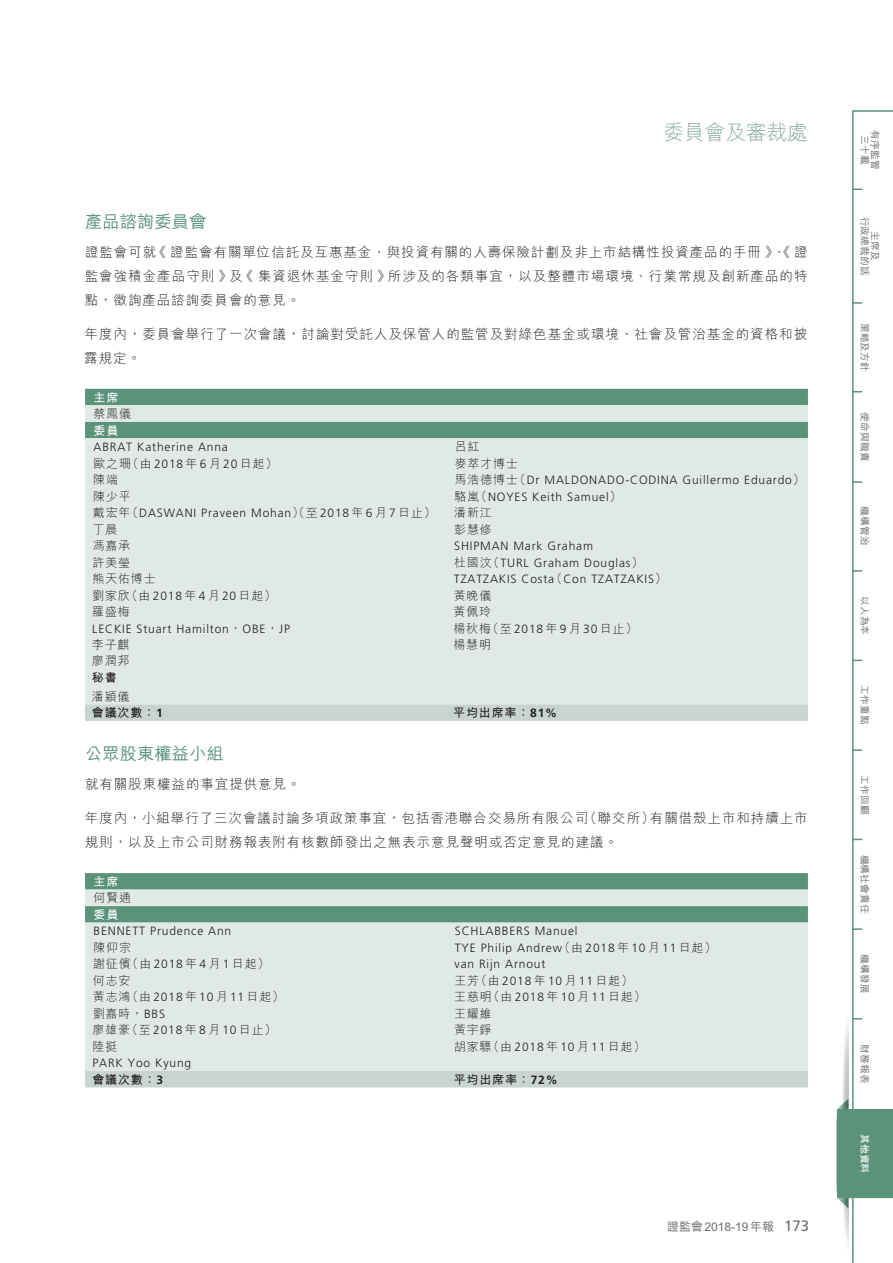
<style>
.page{position:relative;width:893px;height:1263px;background:#fff}
.page>*{position:absolute;margin:0;border:0;box-sizing:border-box;transform-origin:0 0}
.t1{font:300 21px "M Hei HK";letter-spacing:-.02em;color:#89ab9b}
.t2{font:500 17.25px "M Hei HK";letter-spacing:.01em;color:#5b927c}
.t3{font:300 13.5px/24px "M Hei HK";letter-spacing:.07em;color:#231f20}
.t4{font:300 12px/16.5px "Frutiger LT Std";letter-spacing:.07em;color:#231f20}
.t5{font:700 12px/16.5px "M Hei HK";letter-spacing:.07em;color:#231f20}
.t6{font:500 12px "M Hei HK";color:#6c6d70}
.t7{font:700 12px "M Hei HK";letter-spacing:.07em;color:#fff}
.t8{font:300 12px "M Hei HK";letter-spacing:.07em;color:#231f20}
.t9{font:500 9.75px/10.5px "M Hei HK";letter-spacing:.01em;color:#6c6d70;text-align:center}
.t10{font:700 9.75px "M Hei HK";color:#fff}
.s1{font-family:"M Hei HK"}
.s2{font-family:"M Hei HK";font-weight:700}
.s3{font-weight:300}
.s4{font-family:"Frutiger LT Std"}
.s5{font-weight:700}
.s6{font-family:"Frutiger LT Std";font-weight:400;font-size:15px}
</style>
<div class="page">
<svg style="left:852px;top:110px;width:41px;height:1153px"></svg>
<svg style="left:853px;top:302px;width:9px;height:2px"></svg>
<svg style="left:853px;top:481px;width:9px;height:2px"></svg>
<svg style="left:853px;top:570px;width:9px;height:2px"></svg>
<svg style="left:853px;top:749px;width:9px;height:2px"></svg>
<svg style="left:853px;top:928px;width:9px;height:2px"></svg>
<svg style="left:836px;top:1099px;width:57px;height:109px;background:#75a391"></svg>
<img style="left:840px;top:1198px;width:8px;height:45px">
<img style="left:840px;top:1025px;width:8px;height:84px">
<div style="left:85px;top:389px;width:723px;height:16px;background:#5b927c"></div>
<div style="left:85px;top:405px;width:723px;height:299px;background:#e1e9e4"></div>
<div style="left:85px;top:704px;width:723px;height:17px;background:#c8d4cd"></div>
<div style="left:85px;top:873px;width:723px;height:16px;background:#5b927c"></div>
<svg style="left:85px;top:889px;width:723px;height:182px;background:#d4e1da"></svg>
<div style="left:85px;top:1071px;width:723px;height:16px;background:#c8d4cd"></div>
<h1 class="t1" style="left:663px;top:117px;width:146px">委員會及審裁處</h1>
<h3 class="t2" style="left:85px;top:209px;width:123px">產品諮詢委員會</h3>
<p class="t3" style="left:85px;top:239px;width:724px;text-align:justify">證監會可就《證監會有關單位信託及互惠基金、與投資有關的人壽保險計劃及非上市結構性投資產品的手冊》、《證監會強積金產品守則》及《集資退休基金守則》所涉及的各類事宜，以及整體市場環境、行業常規及創新產品的特點，徵詢產品諮詢委員會的意見。</p>
<p class="t3" style="left:84px;top:322px;width:724px">年度內，委員會舉行了一次會議，討論對受託人及保管人的監管及對綠色基金或環境、社會及管治基金的資格和披露規定。</p>
<h4 class="t7" style="left:94px;top:388px;width:26px">主席</h4>
<p class="t8" style="left:94px;top:405px;width:39px">蔡鳳儀</p>
<h4 class="t7" style="left:94px;top:421px;width:26px">委員</h4>
<p class="t4" style="left:92px;top:439px;width:345px">ABRAT Katherine Anna<br><span class="s1">歐之珊（由</span> 2018 <span class="s1">年</span> 6 <span class="s1">月</span> 20 <span class="s1">日起）<br>陳端<br>陳少平<br>戴宏年（</span>DASWANI Praveen Mohan<span class="s1">）（至</span> 2018 <span class="s1">年</span> 6 <span class="s1">月</span> 7 <span class="s1">日止）丁晨<br>馮嘉承<br>許美瑩<br>熊天佑博士<br>劉家欣（由</span> 2018 <span class="s1">年</span> 4 <span class="s1">月</span> 20 <span class="s1">日起）<br>羅盛梅<br></span>LECKIE Stuart Hamilton<span class="s1">，</span>OBE<span class="s1">，</span>JP<br><span class="s1">李子麒<br>廖潤邦<br></span><span class="s2">秘書</span></p>
<p class="t5" style="left:92px;top:687px;width:72px"><span class="s3">潘穎儀<br></span>會議次數：<span class="s4">1</span></p>
<p class="t4" style="left:453px;top:439px;width:353px"><span class="s1">呂紅<br>麥萃才博士<br>馬浩德博士（</span>Dr MALDONADO-CODINA Guillermo Eduardo<span class="s1">）駱嵐（</span>NOYES Keith Samuel<span class="s1">）<br>潘新江<br>彭慧修<br></span>SHIPMAN Mark Graham<br><span class="s1">杜國汶（</span>TURL Graham Douglas<span class="s1">）<br></span>TZATZAKIS Costa<span class="s1">（</span>Con TZATZAKIS<span class="s1">）<br>黃晚儀<br>黃佩玲<br>楊秋梅（至</span> 2018 <span class="s1">年</span> 9 <span class="s1">月</span> 30 <span class="s1">日止）<br>楊慧明</span></p>
<p class="t5" style="left:453px;top:704px;width:105px">平均出席率：<span class="s4">81%</span></p>
<h3 class="t2" style="left:85px;top:741px;width:140px">公眾股東權益小組</h3>
<p class="t3" style="left:85px;top:771px;width:217px">就有關股東權益的事宜提供意見。</p>
<p class="t3" style="left:85px;top:806px;width:724px">年度內，小組舉行了三次會議討論多項政策事宜，包括香港聯合交易所有限公司（聯交所）有關借殼上市和持續上市規則，以及上市公司財務報表附有核數師發出之無表示意見聲明或否定意見的建議。</p>
<h4 class="t7" style="left:94px;top:873px;width:26px">主席</h4>
<p class="t8" style="left:94px;top:889px;width:39px">何賢通</p>
<h4 class="t7" style="left:94px;top:906px;width:26px">委員</h4>
<p class="t4" style="left:92px;top:923px;width:193px">BENNETT Prudence Ann<br><span class="s1">陳仰宗<br>謝征儐（由</span> 2018 <span class="s1">年</span> 4 <span class="s1">月</span> 1 <span class="s1">日起）<br>何志安<br>黃志鴻（由</span> 2018 <span class="s1">年</span> 10 <span class="s1">月</span> 11 <span class="s1">日起）劉嘉時，</span>BBS<br><span class="s1">廖雄豪（至</span> 2018 <span class="s1">年</span> 8 <span class="s1">月</span> 10 <span class="s1">日止）陸挺<br></span>PARK Yoo Kyung<br><span class="s2">會議次數：</span><span class="s5">3</span></p>
<p class="t4" style="left:454px;top:923px;width:264px">SCHLABBERS Manuel<br>TYE Philip Andrew<span class="s1">（由</span> 2018 <span class="s1">年</span> 10 <span class="s1">月</span> 11 <span class="s1">日起）</span>van Rijn Arnout<br><span class="s1">王芳（由</span> 2018 <span class="s1">年</span> 10 <span class="s1">月</span> 11 <span class="s1">日起）<br>王慈明（由</span> 2018 <span class="s1">年</span> 10 <span class="s1">月</span> 11 <span class="s1">日起）<br>王耀維<br>黃宇錚<br>胡家驃（由</span> 2018 <span class="s1">年</span> 10 <span class="s1">月</span> 11 <span class="s1">日起）</span></p>
<p class="t5" style="left:454px;top:1070px;width:105px">平均出席率：<span class="s4">72%</span></p>
<p class="t6" style="left:667px;top:1218px;width:144px">證監會 2018-19年報 <span class="s6">173</span></p>
<p class="t9" style="left:881px;top:130px;width:41px;rotate:90deg">有序監管三十載</p>
<p class="t9" style="left:881px;top:217px;width:61px;rotate:90deg">主席及<br>行政總裁的話</p>
<p class="t9" style="left:871px;top:323px;width:51px;rotate:90deg">策略及方針</p>
<p class="t9" style="left:871px;top:412px;width:51px;rotate:90deg">使命與職責</p>
<p class="t9" style="left:871px;top:506px;width:41px;rotate:90deg">機構管治</p>
<p class="t9" style="left:871px;top:596px;width:41px;rotate:90deg">以人為本</p>
<p class="t9" style="left:871px;top:685px;width:41px;rotate:90deg">工作重點</p>
<p class="t9" style="left:871px;top:775px;width:41px;rotate:90deg">工作回顧</p>
<p class="t9" style="left:871px;top:855px;width:61px;rotate:90deg">機構社會責任</p>
<p class="t9" style="left:871px;top:954px;width:41px;rotate:90deg">機構發展</p>
<p class="t9" style="left:871px;top:1044px;width:41px;rotate:90deg">財務報表</p>
<p class="t10" style="left:872px;top:1134px;width:41px;rotate:90deg">其他資料</p>
</div>
